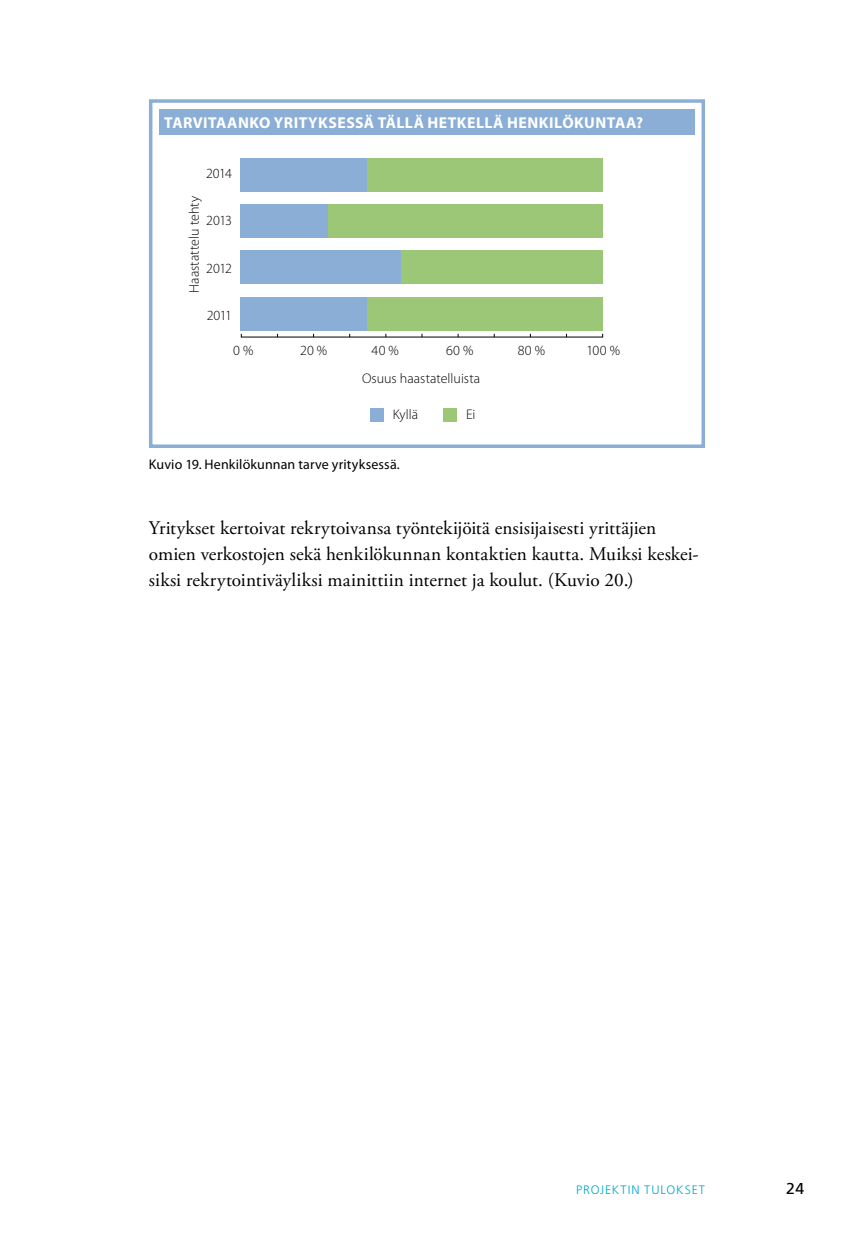
<style>
.page{position:relative;width:854px;height:1241px;background:#fff}
.page>*{position:absolute;margin:0;border:0;box-sizing:border-box;transform-origin:0 0}
.t1{font:19.25px/26.2px "Adobe Garamond Pro";letter-spacing:.005em;color:#000}
.t2{font:700 15.75px "Myriad Pro";letter-spacing:.03em;color:#fff}
.t3{font:15.75px "Frutiger";color:#000}
.t4{font:300 14px "Myriad Pro";color:#000}
.t5{font:14px "Myriad Pro";letter-spacing:.01em;color:#000}
.t6{font:300 12.25px "Frutiger";letter-spacing:.07em;color:#00a9c9}
</style>
<div class="page">
<div style="left:149px;top:99px;width:555px;height:349px;background:#fff;border:4px solid #8baed7"></div>
<div style="left:159px;top:109px;width:534px;height:26px;background:#8baed7"></div>
<hr style="left:241px;top:336px;width:362px;height:1px;background:#000">
<div style="left:370px;top:408px;width:13px;height:13px;background:#8baed7"></div>
<div style="left:443px;top:408px;width:13px;height:13px;background:#9bc776"></div>
<div style="left:240px;top:158px;width:127px;height:34px;background:#8baed7"></div>
<div style="left:367px;top:158px;width:235px;height:34px;background:#9bc776"></div>
<div style="left:240px;top:204px;width:88px;height:34px;background:#8baed7"></div>
<div style="left:328px;top:204px;width:274px;height:34px;background:#9bc776"></div>
<div style="left:240px;top:250px;width:161px;height:34px;background:#8baed7"></div>
<div style="left:401px;top:250px;width:201px;height:34px;background:#9bc776"></div>
<div style="left:240px;top:296px;width:127px;height:34px;background:#8baed7"></div>
<div style="left:367px;top:296px;width:235px;height:34px;background:#9bc776"></div>
<p class="t2" style="left:164px;top:114px;width:480px">TARVITAANKO YRITYKSESSÄ TÄLLÄ HETKELLÄ HENKILÖKUNTAA?</p>
<p class="t4" style="left:206px;top:165px;width:27px">2014</p>
<p class="t4" style="left:206px;top:212px;width:27px">2013</p>
<p class="t4" style="left:206px;top:260px;width:27px">2012</p>
<p class="t4" style="left:207px;top:307px;width:27px">2011</p>
<p class="t4" style="left:186px;top:292px;width:98px;rotate:-90deg">Haastattelu tehty</p>
<p class="t4" style="left:233px;top:342px;width:22px">0 %</p>
<p class="t4" style="left:300px;top:342px;width:28px">20 %</p>
<p class="t4" style="left:371px;top:342px;width:29px">40 %</p>
<p class="t4" style="left:446px;top:342px;width:29px">60 %</p>
<p class="t4" style="left:517px;top:342px;width:29px">80 %</p>
<p class="t4" style="left:586px;top:342px;width:35px">100 %</p>
<p class="t4" style="left:362px;top:369px;width:119px">Osuus haastatelluista</p>
<p class="t4" style="left:393px;top:405px;width:27px">Kyllä</p>
<p class="t4" style="left:466px;top:405px;width:11px">Ei</p>
<p class="t5" style="left:149px;top:455px;width:252px">Kuvio 19. Henkilökunnan tarve yrityksessä.</p>
<p class="t1" style="left:149px;top:515px;width:551px">Yritykset kertoivat rekrytoivansa työntekijöitä ensisijaisesti yrittäjien omien verkostojen sekä henkilökunnan kontaktien kautta. Muiksi keskei&shy;siksi rekrytointiväyliksi mainittiin internet ja koulut. (Kuvio 20.)</p>
<p class="t6" style="left:576px;top:1182px;width:37px">PROJEKT</p>
<p class="t6" style="left:627px;top:1182px;width:57px">IN TULOKSET</p>
<p class="t3" style="left:785px;top:1178px;width:20px">24</p>
</div>
